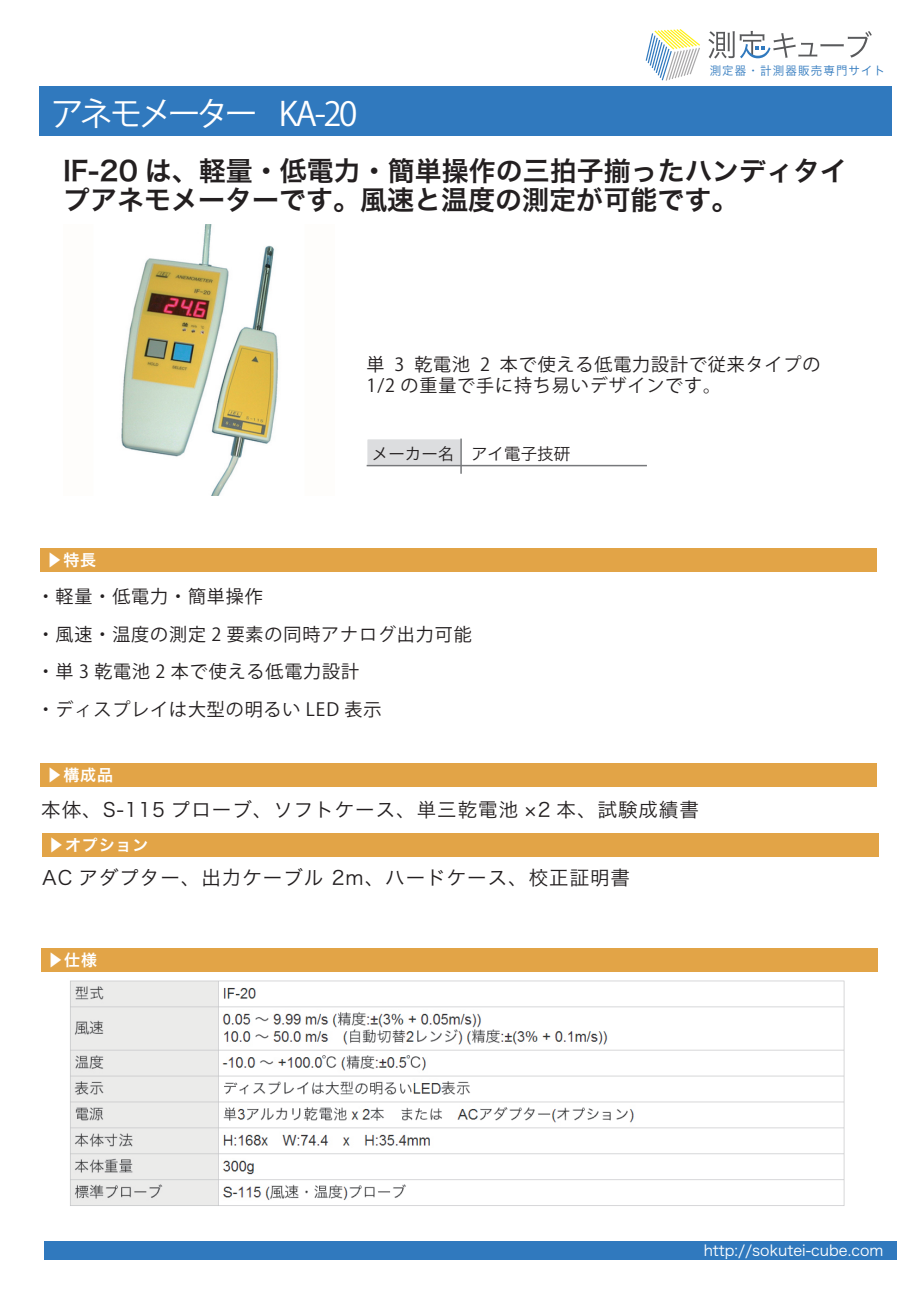
<style>
.page{position:relative;width:919px;height:1289px;background:#fff}
.page>*{position:absolute;margin:0;border:0;box-sizing:border-box;transform-origin:0 0}
.t1{font:33px "Hira Kaku Pro N W6 90 ms RKSJ H";letter-spacing:-.125em;color:#fff}
.t2{font:27px/28.5px "Hira Kaku Pro W6";color:#231f20}
.t3{font:19.5px "Hira Kaku Pro W3";letter-spacing:.05em;color:#231f20}
.t4{font:18px/37.5px "Hira Kaku Pro N W3 90 ms RKSJ H";letter-spacing:.05em;color:#231f20}
.t5{font:16.5px "Hira Kaku Pro W3";color:#231f20}
.t6{font:16.05px "Hira Kaku Pro W6";letter-spacing:.05em;color:#fff}
.t7{font:15px "Hira Kaku Pro W3";color:#fff}
.t8{font:11.85px "Hira Kaku Pro W3";letter-spacing:.1em;color:#3079be}
</style>
<div class="page">
<div style="left:366px;top:438px;width:96px;height:28px;background:#dcdddf;border:2px solid #fff"></div>
<div style="left:39px;top:86px;width:853px;height:50px;background:#3079be"></div>
<div style="left:44px;top:1241px;width:852px;height:19px;background:#3079be"></div>
<div style="left:40px;top:548px;width:836px;height:23px;background:#e2a447"></div>
<svg style="left:708px;top:31px;width:163px;height:28px"></svg>
<svg style="left:645px;top:29px;width:55px;height:52px"></svg>
<hr style="left:366px;top:465px;width:281px;height:1px;background:#76787b">
<hr style="left:460px;top:438px;width:2px;height:36px;background:#76787b">
<div style="left:40px;top:763px;width:836px;height:23px;background:#e2a447"></div>
<div style="left:41px;top:948px;width:836px;height:24px;background:#e2a447"></div>
<div style="left:42px;top:833px;width:836px;height:23px;background:#e2a447"></div>
<img style="left:70px;top:980px;width:775px;height:226px">
<img style="left:121px;top:224px;width:157px;height:271px">
<p class="t8" style="left:709px;top:60px;width:177px">測定器・計測器販売専門サイト</p>
<h1 class="t1" style="left:51px;top:95px;width:308px">アネモメーター KA-20</h1>
<h2 class="t2" style="left:63px;top:156px;width:785px">IF-20 は、軽量・低電力・簡単操作の三拍子揃ったハンディタイプアネモメーターです。風速と温度の測定が可能です。</h2>
<h1 class="t1" style="left:47px;top:95px;width:65px">　　</h1>
<p class="t4" style="left:366px;top:354px;width:455px;line-height:21px">単 3 乾電池 2 本で使える低電力設計で従来タイプの<br>1/2 の重量で手に持ち易いデザインです。</p>
<p class="t6" style="left:47px;top:545px;width:51px">▶特長</p>
<p class="t5" style="left:372px;top:439px;width:200px">メーカー名 アイ電子技研</p>
<p class="t4" style="left:37px;top:578px;width:436px">・軽量・低電力・簡単操作<br>・風速・温度の測定 2 要素の同時アナログ出力可能・単 3 乾電池 2 本で使える低電力設計<br>・ディスプレイは大型の明るい LED 表示</p>
<p class="t6" style="left:47px;top:760px;width:68px">▶構成品</p>
<p class="t3" style="left:41px;top:792px;width:659px">本体、S-115 プローブ、ソフトケース、単三乾電池 ×2 本、試験成績書</p>
<p class="t6" style="left:48px;top:830px;width:102px">▶オプション</p>
<p class="t3" style="left:42px;top:859px;width:589px">AC アダプター、出力ケーブル 2m、ハードケース、校正証明書</p>
<p class="t6" style="left:47px;top:945px;width:51px">▶仕様</p>
<p class="t7" style="left:703px;top:1237px;width:181px">http://sokutei-cube.com</p>
</div>
